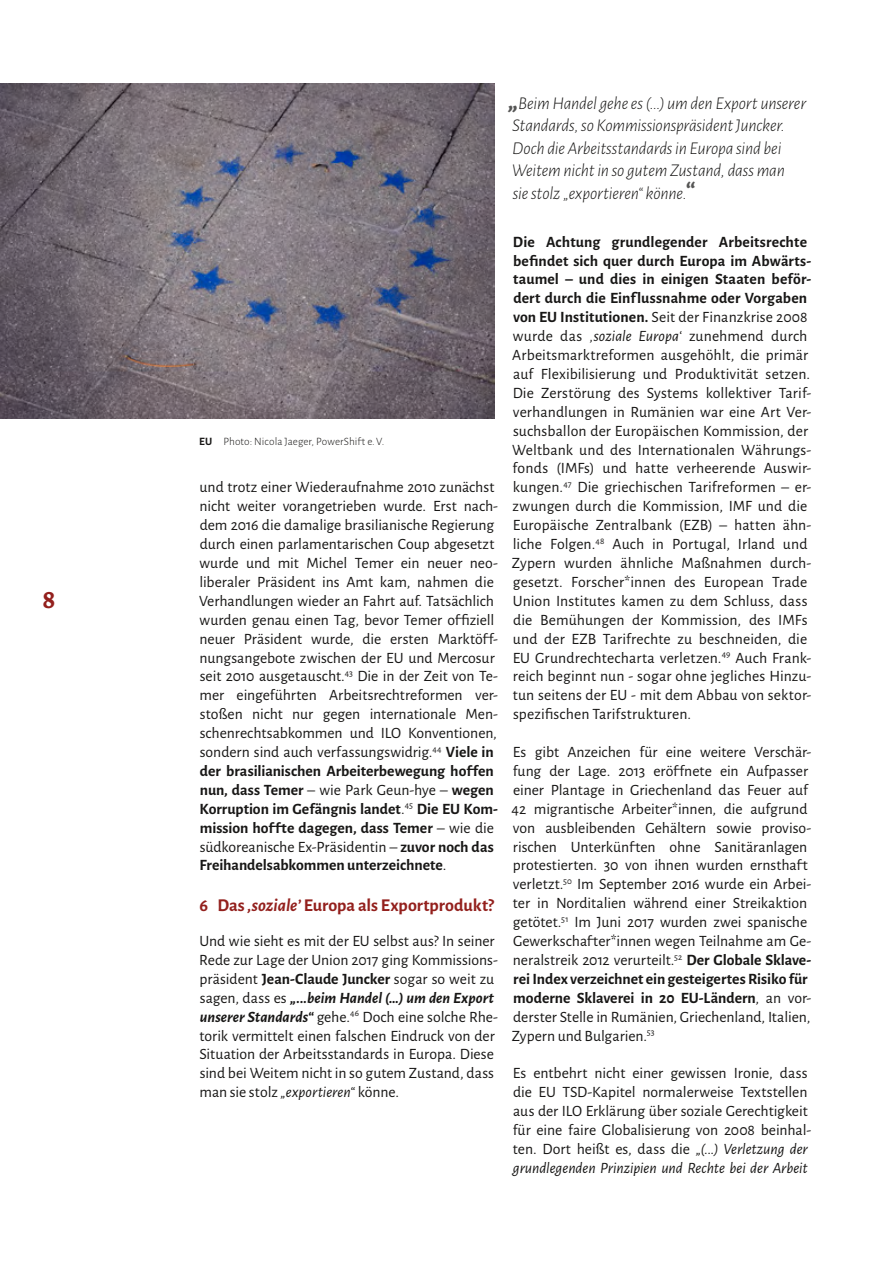
<style>
.page{position:relative;width:893px;height:1263px;background:#fff}
.page>*{position:absolute;margin:0;border:0;box-sizing:border-box;transform-origin:0 0}
.t1{font:700 27px "Alegreya";color:#93201d}
.t2{font:italic 300 18px/22.5px "Alegreya Sans";letter-spacing:-.01em;color:#181716}
.t3{font:700 18px "Alegreya Sans";color:#93201d}
.t4{font:15.75px/18.9px "Alegreya Sans";color:#181716}
.t5{font:300 11.25px "Alegreya Sans";letter-spacing:.005em;color:#181716}
.s1{font-weight:700}
.s2{font-style:italic}
.s3{font-weight:700;font-style:italic}
.s4{font-weight:700;font-size:27px;color:#565655}
</style>
<div class="page">
<img style="left:0;top:84px;width:495px;height:334px">
<h1 class="t1" style="left:43px;top:582px;width:14px">8</h1>
<p class="t5" style="left:199px;top:434px;width:187px"><span class="s1">EU</span> Photo: Nicola Jaeger, PowerShift e.V.</p>
<p class="t4" style="left:199px;top:477px;width:300px">und trotz einer Wiederaufnahme 2010 zunächst nicht weiter vorangetrieben wurde. Erst nach&shy;dem 2016 die damalige brasilianische Regierung durch einen parlamentarischen Coup abgesetzt wurde und mit Michel Temer ein neuer neo&shy;liberaler Präsident ins Amt kam, nahmen die Verhandlungen wieder an Fahrt auf. Tatsächlich wurden genau einen Tag, bevor Temer offiziell neuer Präsident wurde, die ersten Marktöff&shy;nungsangebote zwischen der EU und Mercosur seit 2010 ausgetauscht.<sup>43</sup> Die in der Zeit von Te&shy;mer eingeführten Arbeitsrechtreformen ver&shy;stoßen nicht nur gegen internationale Men&shy;schenrechtsabkommen und ILO Konventionen, sondern sind auch verfassungswidrig.<sup>44</sup> <span class="s1">Viele in der brasilianischen Arbeiterbewegung hoffen nun, dass Temer</span> – wie Park Geun-hye – <span class="s1">wegen Korruption im Gefängnis landet</span>.<sup>45</sup> <span class="s1">Die EU Kom&shy;mission hoffte dagegen, dass Temer</span> – wie die südkoreanische Ex-Präsidentin – <span class="s1">zuvor noch das Freihandelsabkommen unterzeichnete</span>.</p>
<p class="t3" style="left:199px;top:892px;width:296px">6 Das <span class="s2">‚soziale’</span> Europa als Exportprodukt?</p>
<p class="t4" style="left:199px;top:931px;width:300px">Und wie sieht es mit der EU selbst aus? In seiner Rede zur Lage der Union 2017 ging Kommissions&shy;präsident <span class="s1">Jean-Claude Juncker</span> sogar so weit zu sagen, dass es <span class="s3">„...beim Handel (…) um den Export unserer Standards“</span> gehe.<sup>46</sup> Doch eine solche Rhe&shy;torik vermittelt einen falschen Eindruck von der Situation der Arbeitsstandards in Europa. Diese sind bei Weitem nicht in so gutem Zustand, dass man sie stolz <span class="s2">„exportieren“</span> könne.</p>
<p class="t2" style="left:508px;top:91px;width:299px"><span class="s4">„</span>Beim Handel gehe es (...) um den Export unserer Standards, so Kommissionspräsident Juncker.<br>Doch die Arbeitsstandards in Europa sind bei Weitem nicht in so gutem Zustand, dass man<br>sie stolz „exportieren“ könne.<span class="s4">“</span></p>
<p class="t4" style="left:512px;top:231px;width:301px"><span class="s1">Die Achtung grundlegender Arbeitsrechte befindet sich quer durch Europa im Abwärts&shy;taumel – und dies in einigen Staaten beför&shy;dert durch die Einflussnahme oder Vorgaben von EU Institutionen.</span> Seit der Finanzkrise 2008 wurde das <span class="s2">‚soziale Europa‘</span> zunehmend durch Arbeitsmarktreformen ausgehöhlt, die primär auf Flexibilisierung und Produktivität setzen.<br>Die Zerstörung des Systems kollektiver Tarif&shy;verhandlungen in Rumänien war eine Art Ver&shy;suchsballon der Europäischen Kommission, der Weltbank und des Internationalen Währungs&shy;fonds (IMFs) und hatte verheerende Auswir&shy;kungen.<sup>47</sup> Die griechischen Tarifreformen – er&shy;zwungen durch die Kommission, IMF und die Europäische Zentralbank (EZB) – hatten ähn&shy;liche Folgen.<sup>48</sup> Auch in Portugal, Irland und Zypern wurden ähnliche Maßnahmen durch&shy;gesetzt. Forscher*innen des European Trade Union Institutes kamen zu dem Schluss, dass die Bemühungen der Kommission, des IMFs und der EZB Tarifrechte zu beschneiden, die EU Grundrechtecharta verletzen.<sup>49</sup> Auch Frank&shy;reich beginnt nun - sogar ohne jegliches Hinzu&shy;tun seitens der EU - mit dem Abbau von sektor&shy;spezifischen Tarifstrukturen.</p>
<p class="t4" style="left:512px;top:742px;width:301px">Es gibt Anzeichen für eine weitere Verschär&shy;fung der Lage. 2013 eröffnete ein Aufpasser einer Plantage in Griechenland das Feuer auf 42 migrantische Arbeiter*innen, die aufgrund von ausbleibenden Gehältern sowie proviso&shy;rischen Unterkünften ohne Sanitäranlagen protestierten. 30 von ihnen wurden ernsthaft verletzt.<sup>50</sup> Im September 2016 wurde ein Arbei&shy;ter in Norditalien während einer Streikaktion getötet.<sup>51</sup> Im Juni 2017 wurden zwei spanische Gewerkschafter*innen wegen Teilnahme am Ge&shy;neralstreik 2012 verurteilt.<sup>52</sup> <span class="s1">Der Globale Sklave&shy;rei Index verzeichnet ein gesteigertes Risiko für moderne Sklaverei in 20 EU-Ländern</span>, an vor&shy;derster Stelle in Rumänien, Griechenland, Italien, Zypern und Bulgarien.<sup>53</sup></p>
<p class="t4" style="left:513px;top:1063px;width:300px">Es entbehrt nicht einer gewissen Ironie, dass die EU TSD-Kapitel normalerweise Textstellen aus der ILO Erklärung über soziale Gerechtigkeit für eine faire Globalisierung von 2008 beinhal&shy;ten. Dort heißt es, dass die <span class="s2">„(...) Verletzung der grundlegenden Prinzipien und Rechte bei der Arbeit</span></p>
</div>
